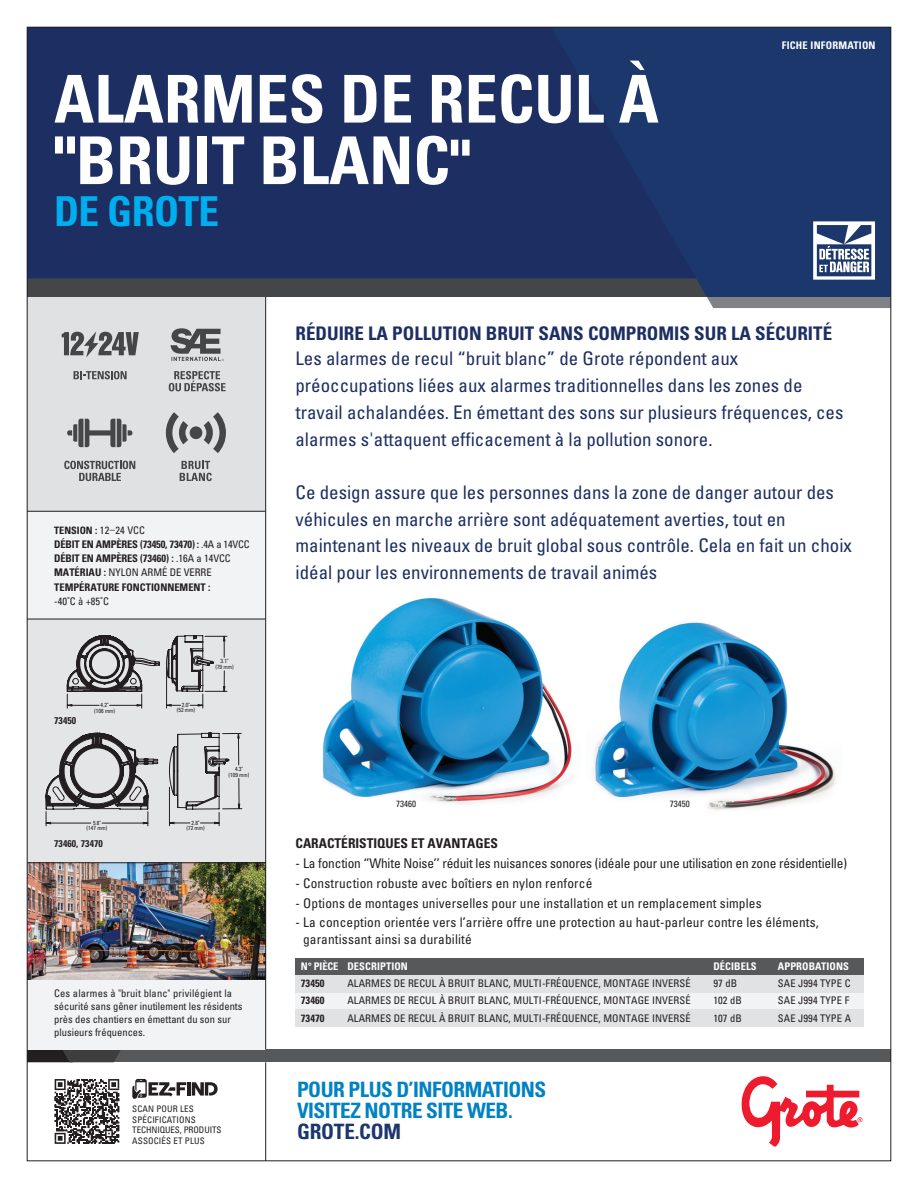
<style>
.page{position:relative;width:918px;height:1188px;background:#fff}
.page>*{position:absolute;margin:0;border:0;box-sizing:border-box;transform-origin:0 0}
.t1{font:700 condensed 66px/61.5px "Univers LT Std";color:#fff}
.t2{font:700 condensed 41.25px "Univers LT Std";letter-spacing:-.015em;color:#00aeef}
.t3{font:700 condensed 21.15px/21.1px "Univers LT Std";letter-spacing:-.025em;color:#0082c3}
.t4{font:700 condensed 21.15px "Univers LT Std";letter-spacing:-.01em;color:#1b376c}
.t5{font:condensed 18.75px/26.7px "Univers LT Std";color:#1d2f62}
.t6{font:700 condensed 18.75px "Univers LT Std";color:#1d2f62}
.t7{font:700 condensed 13.5px "Univers LT Std";color:#231f20}
.t8{font:condensed 13.35px/16.5px "Univers LT Std";letter-spacing:.01em;color:#231f20}
.t9{font:condensed 13.35px "Univers LT Std";letter-spacing:-.01em;color:#231f20}
.t10{font:condensed 10.5px/12.8px "Univers LT Std";letter-spacing:.01em;color:#231f20}
.t11{font:700 condensed 10.5px/14.2px "Univers LT Std";color:#231f20}
.t12{font:700 condensed 10.5px "Univers LT Std";letter-spacing:.01em;color:#fff}
.t13{font:700 condensed 10.5px "Univers LT Std";letter-spacing:.02em;color:#fff}
.t14{font:700 condensed 10.2px "Univers LT Std";color:#231f20}
.t15{font:700 condensed 9.75px "Univers LT Std";letter-spacing:.01em;color:#231f20}
.t16{font:condensed 9px/10.5px "Univers LT Std";letter-spacing:.015em;color:#231f20}
.t17{font:condensed 7.05px/7.4px "Univers";letter-spacing:.015em;color:#231f20}
.t18{font:700 condensed 7.05px "Univers";letter-spacing:-.015em;color:#231f20}
.t19{font:condensed 5.85px/5.6px "Univers LT Std";color:#231f20;text-align:center}
.s1{font-size:61.5px}
.s2{font-weight:400;font-size:10.5px}
.s3{font-weight:400}
.s4{font-style:inherit}
</style>
<div class="page">
<div style="left:266px;top:27px;width:625px;height:270px;background:#1d2f62"></div>
<div style="left:29px;top:29px;width:237px;height:192px;background:#1d2f62"></div>
<div style="left:27px;top:1050px;width:864px;height:12px;background:#57585a"></div>
<svg style="left:29px;top:1050px;width:92px;height:12px"></svg>
<svg style="left:741px;top:1076px;width:121px;height:71px"></svg>
<div style="left:27px;top:297px;width:239px;height:753px;background:#f2f3f4"></div>
<svg style="left:55px;top:1079px;width:64px;height:65px"></svg>
<svg style="left:132px;top:1079px;width:54px;height:20px"></svg>
<hr style="left:187px;top:1082px;width:4px;height:14px;background:#231f20">
<svg style="left:192px;top:1082px;width:26px;height:14px"></svg>
<div style="left:27px;top:297px;width:239px;height:214px;background:#e0e1e3"></div>
<div style="left:27px;top:619px;width:239px;height:244px;background:#e4e5e7"></div>
<img style="left:29px;top:864px;width:236px;height:116px">
<hr style="left:27px;top:619px;width:239px;height:1px;background:#231f20">
<svg style="left:64px;top:461px;width:71px;height:20px"></svg>
<svg style="left:67px;top:419px;width:65px;height:28px"></svg>
<svg style="left:180px;top:461px;width:32px;height:20px"></svg>
<div style="left:190px;top:426px;width:12px;height:13px;background:#454647;border-radius:50%"></div>
<svg style="left:204px;top:412px;width:22px;height:41px"></svg>
<svg style="left:166px;top:412px;width:22px;height:41px"></svg>
<svg style="left:169px;top:371px;width:57px;height:20px"></svg>
<svg style="left:171px;top:328px;width:53px;height:33px"></svg>
<svg style="left:74px;top:371px;width:53px;height:8px"></svg>
<svg style="left:62px;top:331px;width:77px;height:27px"></svg>
<hr style="left:27px;top:511px;width:239px;height:1px;background:#231f20">
<hr style="left:27px;top:863px;width:239px;height:1px;background:#231f20">
<div style="left:295px;top:958px;width:569px;height:17px;background:#57585a"></div>
<div style="left:295px;top:975px;width:569px;height:45px;background:#f2f3f4"></div>
<div style="left:295px;top:975px;width:569px;height:17px;background:#e1e2e4"></div>
<div style="left:295px;top:1009px;width:569px;height:18px;background:#e1e2e4"></div>
<svg style="left:46px;top:733px;width:196px;height:93px"></svg>
<img style="left:593px;top:622px;width:243px;height:188px">
<svg style="left:67px;top:635px;width:160px;height:73px"></svg>
<img style="left:322px;top:598px;width:250px;height:206px">
<svg style="left:29px;top:221px;width:860px;height:87px"></svg>
<hr style="left:265px;top:1062px;width:1px;height:99px;background:#231f20">
<hr style="left:265px;top:297px;width:1px;height:753px;background:#231f20">
<h1 class="t1" style="left:54px;top:68px;width:606px">ALARMES DE RECUL À "BRUIT BLANC<span class="s1">"</span></h1>
<h2 class="t2" style="left:54px;top:186px;width:167px">DE GROTE</h2>
<p class="t13" style="left:782px;top:38px;width:95px">FICHE INFORMATION</p>
<p class="t14" style="left:54px;top:524px;width:92px">TENSION : <span class="s2">12–24 VCC</span></p>
<p class="t11" style="left:54px;top:537px;width:197px">DÉBIT EN AMPÈRES (73450, 73470) : <span class="s3">.4A a 14VCC </span>DÉBIT EN AMPÈRES (73460) : <span class="s3">.16A a 14VCC </span>MATÉRIAU : <span class="s3">NYLON ARMÉ DE VERRE </span>TEMPÉRATURE FONCTIONNEMENT :</p>
<p class="t10" style="left:54px;top:595px;width:56px">-40˚C à +85˚C</p>
<p class="t15" style="left:54px;top:715px;width:24px">73450</p>
<p class="t19" style="left:94px;top:702px;width:23px">4.2"<br>(106 mm)</p>
<p class="t19" style="left:177px;top:702px;width:20px">2.0"<br>(52 mm)</p>
<p class="t19" style="left:215px;top:658px;width:20px">3.1"<br>(79 mm)</p>
<p class="t19" style="left:229px;top:766px;width:22px">4.3"<br>(109 mm)</p>
<p class="t19" style="left:87px;top:820px;width:22px">5.8"<br>(147 mm)</p>
<p class="t19" style="left:186px;top:820px;width:20px">2.8"<br>(72 mm)</p>
<p class="t15" style="left:54px;top:837px;width:50px">73460, 73470</p>
<p class="t10" style="left:54px;top:987px;width:190px">Ces alarmes à "bruit blanc" privilégient la sécurité sans gêner inutilement les résidents près des chantiers en émettant du son sur plusieurs fréquences.</p>
<p class="t18" style="left:132px;top:1102px;width:82px">SCAN CODE FOR MORE INFO</p>
<p class="t17" style="left:132px;top:1113px;width:96px">BALAYER LE CODE POUR DE PLUS<br>AMPLES RENSEIGNEMENTS</p>
<p class="t17" style="left:132px;top:1130px;width:79px">ESCANEAR CÓDIGO PARA<br>VER MÁS INFORMACIÓN</p>
<p class="t16" style="left:132px;top:1104px;width:91px">SCAN POUR LES<br>SPÉCIFICATIONS<br>TECHNIQUES, PRODUITS<br>ASSOCIÉS ET PLUS</p>
<p class="t6" style="left:296px;top:322px;width:538px">RÉDUIRE LA POLLUTION BRUIT SANS COMPROMIS SUR LA SÉCURITÉ</p>
<p class="t5" style="left:296px;top:345px;width:549px">Les alarmes de recul “bruit blanc” de Grote répondent aux préoccupations liées aux alarmes traditionnelles dans les zones de travail achalandées. En émettant des sons sur plusieurs fréquences, ces alarmes s'attaquent efficacement à la pollution sonore.</p>
<p class="t5" style="left:296px;top:479px;width:558px">Ce design assure que les personnes dans la zone de danger autour des véhicules en marche arrière sont adéquatement averties, tout en maintenant les niveaux de bruit global sous contrôle. Cela en fait un choix idéal pour les environnements de travail animés</p>
<p class="t16" style="left:396px;top:798px;width:21px">73460</p>
<p class="t16" style="left:670px;top:798px;width:21px">73450</p>
<p class="t7" style="left:296px;top:835px;width:204px">CARACTÉRISTIQUES ET AVANTAGES</p>
<p class="t9" style="left:296px;top:855px;width:553px">- La fonction ‘’White Noise’’ réduit les nuisances sonores (idéale pour une utilisation en zone résidentielle)</p>
<p class="t8" style="left:296px;top:875px;width:298px">- Construction robuste avec boîtiers en nylon renforcé</p>
<p class="t8" style="left:296px;top:894px;width:468px">- Options de montages universelles pour une installation et un remplacement simples</p>
<p class="t8" style="left:303px;top:914px;width:517px;text-indent:-8px">- La conception orientée vers l’arrière offre une protection au haut-parleur contre les éléments, garantissant ainsi sa durabilité</p>
<p class="t12" style="left:301px;top:960px;width:109px"><span class="s4">N° PIÈCE</span> DESCRIPTION</p>
<p class="t12" style="left:713px;top:960px;width:45px">DÉCIBELS</p>
<p class="t12" style="left:778px;top:960px;width:73px">APPROBATIONS</p>
<p class="t11" style="left:301px;top:976px;width:25px">73450</p>
<p class="t10" style="left:347px;top:977px;width:345px">ALARMES DE RECUL À BRUIT BLANC, MULTI-FRÉQUENCE, MONTAGE INVERSÉ</p>
<p class="t10" style="left:713px;top:977px;width:25px">97 dB</p>
<p class="t10" style="left:778px;top:977px;width:74px">SAE J994 TYPE C</p>
<p class="t11" style="left:301px;top:993px;width:25px">73460</p>
<p class="t10" style="left:347px;top:994px;width:345px">ALARMES DE RECUL À BRUIT BLANC, MULTI-FRÉQUENCE, MONTAGE INVERSÉ</p>
<p class="t10" style="left:713px;top:994px;width:30px">102 dB</p>
<p class="t10" style="left:778px;top:994px;width:73px">SAE J994 TYPE F</p>
<p class="t11" style="left:301px;top:1011px;width:25px">73470</p>
<p class="t10" style="left:347px;top:1011px;width:345px">ALARMES DE RECUL À BRUIT BLANC, MULTI-FRÉQUENCE, MONTAGE INVERSÉ</p>
<p class="t10" style="left:713px;top:1011px;width:30px">107 dB</p>
<p class="t10" style="left:778px;top:1011px;width:75px">SAE J994 TYPE A</p>
<p class="t3" style="left:297px;top:1079px;width:251px">POUR PLUS D’INFORMATIONS<br>VISITEZ NOTRE SITE WEB.</p>
<p class="t4" style="left:297px;top:1119px;width:106px">GROTE.COM</p>
</div>
